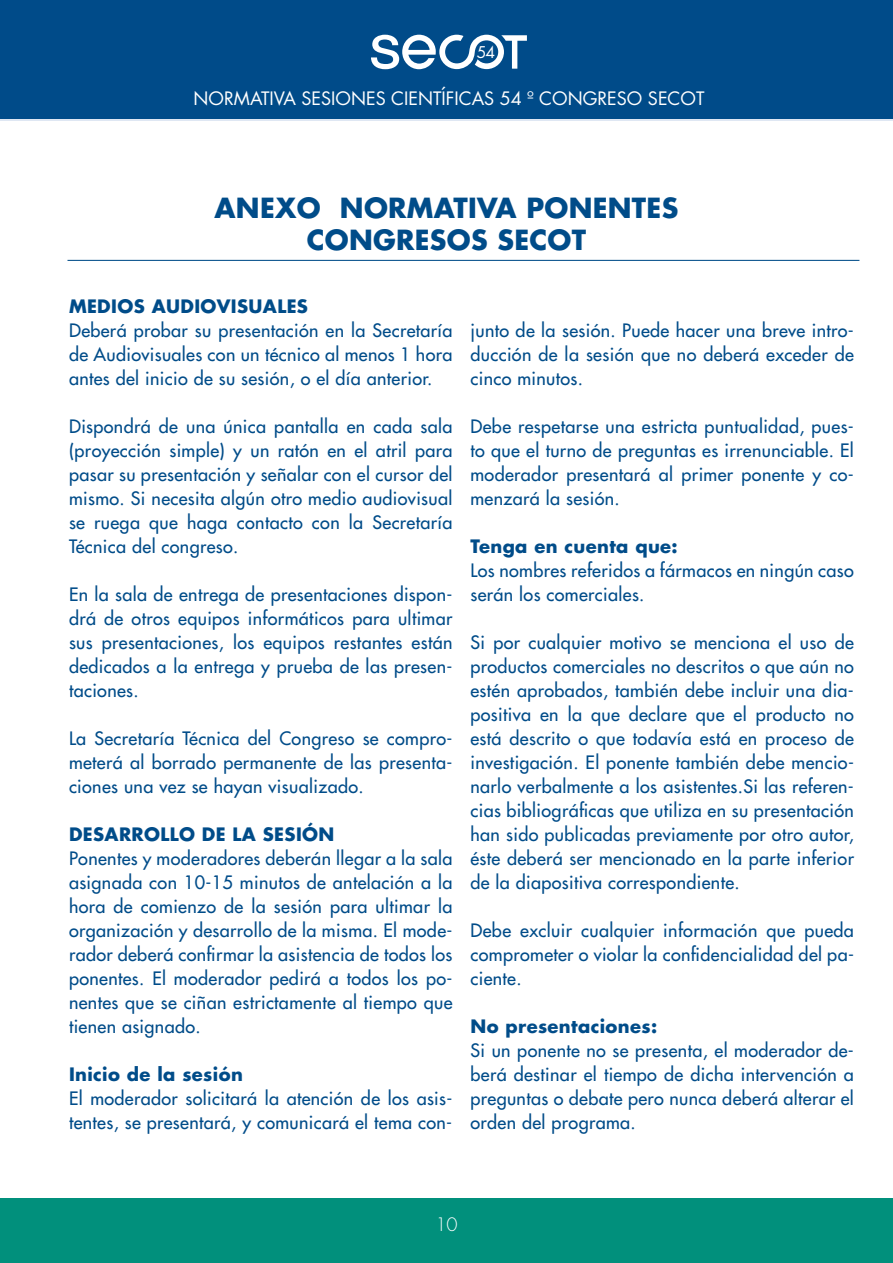
<style>
.page{position:relative;width:893px;height:1263px;background:#fff}
.page>*{position:absolute;margin:0;border:0;box-sizing:border-box;transform-origin:0 0}
.t1{font:700 27px/32.4px "Futura Std";letter-spacing:.01em;color:#004c89;text-align:center}
.t2{font:700 27px "Futura";color:#004b89}
.t3{font:19.35px/26.8px "Futura";color:#004b89}
.t4{font:700 19.35px "Futura";color:#004b89}
.t5{font:500 18px/24px "Futura Std";letter-spacing:.02em;color:#004c89;text-align:justify}
.t6{font:700 18px "Futura Std";letter-spacing:.02em;color:#004c89}
.t7{font:18px "Futura";color:#fff}
.t8{font:300 18px "Futura Std";color:#fff}
.t9{font:15.75px "Futura";color:#fff}
</style>
<div class="page">
<div style="left:0;top:0;width:893px;height:119px;background:#004b89"></div>
<svg style="left:371px;top:35px;width:156px;height:34px"></svg>
<div style="left:1px;top:1199px;width:892px;height:64px;background:#01907c"></div>
<hr style="left:68px;top:260px;width:791px;height:1px;background:#004c89">
<p class="t9" style="left:477px;top:41px;width:20px">54</p>
<p class="t7" style="left:194px;top:86px;width:512px">NORMATIVA SESIONES CIENTÍFICAS 54 º CONGRESO SECOT</p>
<h1 class="t1" style="left:215px;top:191px;width:465px">ANEXO NORMATIVA PONENTES<br>CONGRESOS SECOT</h1>
<h1 class="t2" style="left:403px;top:220px;width:96px">ÍNDICE</h1>
<p class="t6" style="left:69px;top:294px;width:241px">MEDIOS AUDIOVISUALES</p>
<p class="t5" style="left:69px;top:318px;width:385px">Deberá probar su presentación en la Secretaría de Audiovisuales con un técnico al menos 1 hora antes del inicio de su sesión, o el día anterior.</p>
<p class="t5" style="left:69px;top:414px;width:385px">Dispondrá de una única pantalla en cada sala (proyección simple) y un ratón en el atril para pasar su presentación y señalar con el cursor del mismo. Si necesita algún otro medio audiovisual se ruega que haga contacto con la Secretaría Técnica del congreso.</p>
<p class="t5" style="left:69px;top:582px;width:385px">En la sala de entrega de presentaciones dispon&shy;drá de otros equipos informáticos para ultimar sus presentaciones, los equipos restantes están dedicados a la entrega y prueba de las presen&shy;taciones.</p>
<p class="t5" style="left:69px;top:726px;width:385px">La Secretaría Técnica del Congreso se compro&shy;meterá al borrado permanente de las presenta&shy;ciones una vez se hayan visualizado.</p>
<p class="t6" style="left:69px;top:822px;width:267px">DESARROLLO DE LA SESIÓN</p>
<p class="t5" style="left:69px;top:846px;width:385px">Ponentes y moderadores deberán llegar a la sala asignada con 10-15 minutos de antelación a la hora de comienzo de la sesión para ultimar la organización y desarrollo de la misma. El mode&shy;rador deberá confirmar la asistencia de todos los ponentes. El moderador pedirá a todos los po&shy;nentes que se ciñan estrictamente al tiempo que tienen asignado.</p>
<p class="t6" style="left:69px;top:1062px;width:175px">Inicio de la sesión</p>
<p class="t5" style="left:69px;top:1086px;width:385px">El moderador solicitará la atención de los asis&shy;tentes, se presentará, y comunicará el tema con-</p>
<p class="t5" style="left:470px;top:318px;width:385px">junto de la sesión. Puede hacer una breve intro&shy;ducción de la sesión que no deberá exceder de cinco minutos.</p>
<p class="t5" style="left:470px;top:414px;width:385px">Debe respetarse una estricta puntualidad, pues&shy;to que el turno de preguntas es irrenunciable. El moderador presentará al primer ponente y co&shy;menzará la sesión.</p>
<p class="t6" style="left:470px;top:534px;width:209px">Tenga en cuenta que:</p>
<p class="t5" style="left:470px;top:558px;width:385px">Los nombres referidos a fármacos en ningún caso serán los comerciales.</p>
<p class="t5" style="left:470px;top:630px;width:385px">Si por cualquier motivo se menciona el uso de productos comerciales no descritos o que aún no estén aprobados, también debe incluir una dia&shy;positiva en la que declare que el producto no está descrito o que todavía está en proceso de investigación. El ponente también debe mencio&shy;narlo verbalmente a los asistentes.Si las referen&shy;cias bibliográficas que utiliza en su presentación han sido publicadas previamente por otro autor, éste deberá ser mencionado en la parte inferior de la diapositiva correspondiente.</p>
<p class="t5" style="left:470px;top:918px;width:385px">Debe excluir cualquier información que pueda comprometer o violar la confidencialidad del pa&shy;ciente.</p>
<p class="t6" style="left:470px;top:1014px;width:188px">No presentaciones:</p>
<p class="t5" style="left:470px;top:1038px;width:385px">Si un ponente no se presenta, el moderador de&shy;berá destinar el tiempo de dicha intervención a preguntas o debate pero nunca deberá alterar el orden del programa.</p>
<p class="t3" style="left:128px;top:338px;width:267px">CONSIDERACIONES BÁSICAS</p>
<p class="t4" style="left:759px;top:338px;width:15px">4</p>
<p class="t3" style="left:128px;top:407px;width:384px">CÓDIGO SOBRE FINANCIACIÓN<br>Y RELACIONES EXTERNAS DEL CONGRESO</p>
<p class="t4" style="left:759px;top:434px;width:15px">7</p>
<p class="t3" style="left:128px;top:503px;width:484px">ANEXO NORMATIVA PONENTES CONGRESOS SECOT</p>
<p class="t3" style="left:128px;top:572px;width:224px">MEDIOS AUDIOVISUALES</p>
<p class="t3" style="left:128px;top:641px;width:249px">DESARROLLO DE LA SESIÓN</p>
<p class="t4" style="left:750px;top:641px;width:28px">10</p>
<p class="t4" style="left:751px;top:710px;width:28px">11</p>
<p class="t7" style="left:444px;top:1202px;width:13px">3</p>
<p class="t8" style="left:435px;top:1213px;width:24px">10</p>
</div>
